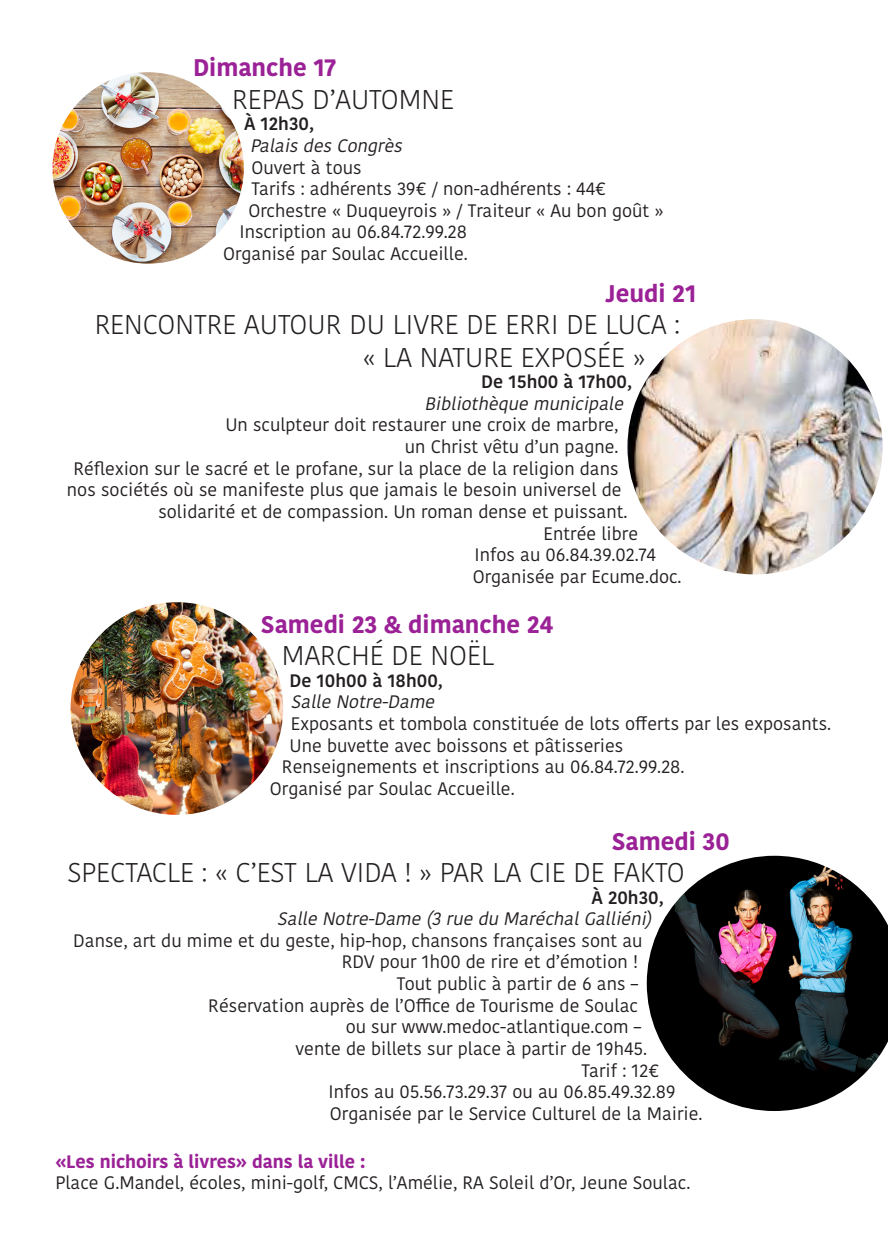
<style>
.page{position:relative;width:888px;height:1252px;background:#fff}
.page>*{position:absolute;margin:0;border:0;box-sizing:border-box;transform-origin:0 0}
.t1{font:300 27px/32.4px "Kohinoor Bangla";color:#231f20}
.t2{font:700 24px "Kohinoor Bangla";color:#9b2196}
.t3{font:18px "Kohinoor Bangla";color:#231f20}
.t4{font:italic 18px "Kohinoor Bangla";color:#231f20}
.t5{font:600 18px "Kohinoor Bangla";color:#231f20}
.t6{font:700 18px "Kohinoor Bangla";color:#9b2196}
</style>
<div class="page">
<img style="left:71px;top:602px;width:212px;height:212px;border-radius:106px">
<img style="left:647px;top:855px;width:241px;height:255px">
<img style="left:627px;top:319px;width:255px;height:255px;border-radius:128px">
<img style="left:52px;top:72px;width:192px;height:192px;border-radius:96px">
<h2 class="t2" style="left:193px;top:47px;width:145px">Dimanche 17</h2>
<h1 class="t1" style="left:232px;top:83px;width:224px">REPAS D’AUTOMNE</h1>
<p class="t5" style="left:244px;top:109px;width:71px">À 12h30,</p>
<p class="t4" style="left:250px;top:132px;width:158px">PalaisdesCongrès</p>
<p class="t3" style="left:252px;top:153px;width:112px">Ouvert à tous</p>
<p class="t3" style="left:252px;top:175px;width:356px">Tarifs : adhérents 39€ / non-adhérents : 44€</p>
<p class="t3" style="left:249px;top:197px;width:416px">Orchestre « Duqueyrois » / Traiteur « Au bon goût »</p>
<p class="t3" style="left:240px;top:218px;width:229px">Inscription au 06.84.72.99.28</p>
<p class="t3" style="left:223px;top:240px;width:246px">Organisé par Soulac Accueille.</p>
<h2 class="t2" style="left:605px;top:272px;width:93px">Jeudi 21</h2>
<h1 class="t1" style="left:363px;top:308px;width:319px;text-indent:-268px">RENCONTRE AUTOUR DU LIVRE DE ERRI DE LUCA : « LA NATURE EXPOSÉE »</h1>
<p class="t5" style="left:481px;top:367px;width:152px">De 15h00 à 17h00,</p>
<p class="t4" style="left:424px;top:389px;width:205px">Bibliothèque municipale</p>
<p class="t3" style="left:225px;top:411px;width:395px">Un sculpteur doit restaurer une croix de marbre,</p>
<p class="t3" style="left:405px;top:433px;width:215px">un Christ vêtu d’un pagne.</p>
<p class="t3" style="left:73px;top:454px;width:547px">Réflexion sur le sacré et le profane, sur la place de la religion dans</p>
<p class="t3" style="left:67px;top:476px;width:556px">nos sociétés où se manifeste plus que jamais le besoin universel de</p>
<p class="t3" style="left:158px;top:497px;width:471px">solidarité et de compassion. Un roman dense et puissant.</p>
<p class="t3" style="left:543px;top:519px;width:96px">Entrée libre</p>
<p class="t3" style="left:474px;top:541px;width:183px">Infos au 06.84.39.02.74</p>
<p class="t3" style="left:473px;top:562px;width:210px">Organisée par Ecume.doc.</p>
<h2 class="t2" style="left:261px;top:603px;width:294px">Samedi 23 &amp; dimanche 24</h2>
<h1 class="t1" style="left:282px;top:639px;width:214px">MARCHÉ DE NOËL</h1>
<p class="t5" style="left:289px;top:665px;width:155px">De 10h00 à 18h00,</p>
<p class="t4" style="left:291px;top:688px;width:150px">Salle Notre-Dame</p>
<p class="t3" style="left:291px;top:709px;width:542px">Exposants et tombola constituée de lots offerts par les exposants.</p>
<p class="t3" style="left:289px;top:731px;width:335px">Une buvette avec boissons et pâtisseries</p>
<p class="t3" style="left:282px;top:753px;width:404px">Renseignements et inscriptions au 06.84.72.99.28.</p>
<p class="t3" style="left:270px;top:774px;width:246px">Organisé par Soulac Accueille.</p>
<h2 class="t2" style="left:612px;top:820px;width:119px">Samedi 30</h2>
<h1 class="t1" style="left:67px;top:855px;width:619px">SPECTACLE : « C’EST LA VIDA ! » PAR LA CIE DE FAKTO</h1>
<p class="t5" style="left:591px;top:882px;width:74px">À 20h30,</p>
<p class="t4" style="left:277px;top:905px;width:376px">Salle Notre-Dame (3 rue du MaréchalGalliéni)</p>
<p class="t3" style="left:73px;top:926px;width:571px">Danse, art du mime et du geste, hip-hop, chansons françaises sont au</p>
<p class="t3" style="left:342px;top:948px;width:298px">RDV pour 1h00 de rire et d’émotion !</p>
<p class="t3" style="left:397px;top:969px;width:243px">Tout public à partir de 6 ans –</p>
<p class="t3" style="left:208px;top:991px;width:431px">Réservation auprès de l’Office de Tourisme de Soulac</p>
<p class="t3" style="left:346px;top:1013px;width:297px">ou sur www.medoc-atlantique.com –</p>
<p class="t3" style="left:296px;top:1034px;width:353px">vente de billets sur place à partir de 19h45.</p>
<p class="t3" style="left:582px;top:1056px;width:79px">Tarif : 12€</p>
<p class="t3" style="left:329px;top:1077px;width:349px">Infos au 05.56.73.29.37 ou au 06.85.49.32.89</p>
<p class="t3" style="left:330px;top:1099px;width:374px">Organisée par le Service Culturel de la Mairie.</p>
<p class="t6" style="left:55px;top:1145px;width:311px">«Les nichoirs à livres» dans la ville :</p>
<p class="t3" style="left:55px;top:1168px;width:637px">Place G.Mandel, écoles, mini-golf, CMCS, l’Amélie, RA Soleil d’Or, Jeune Soulac.</p>
</div>
